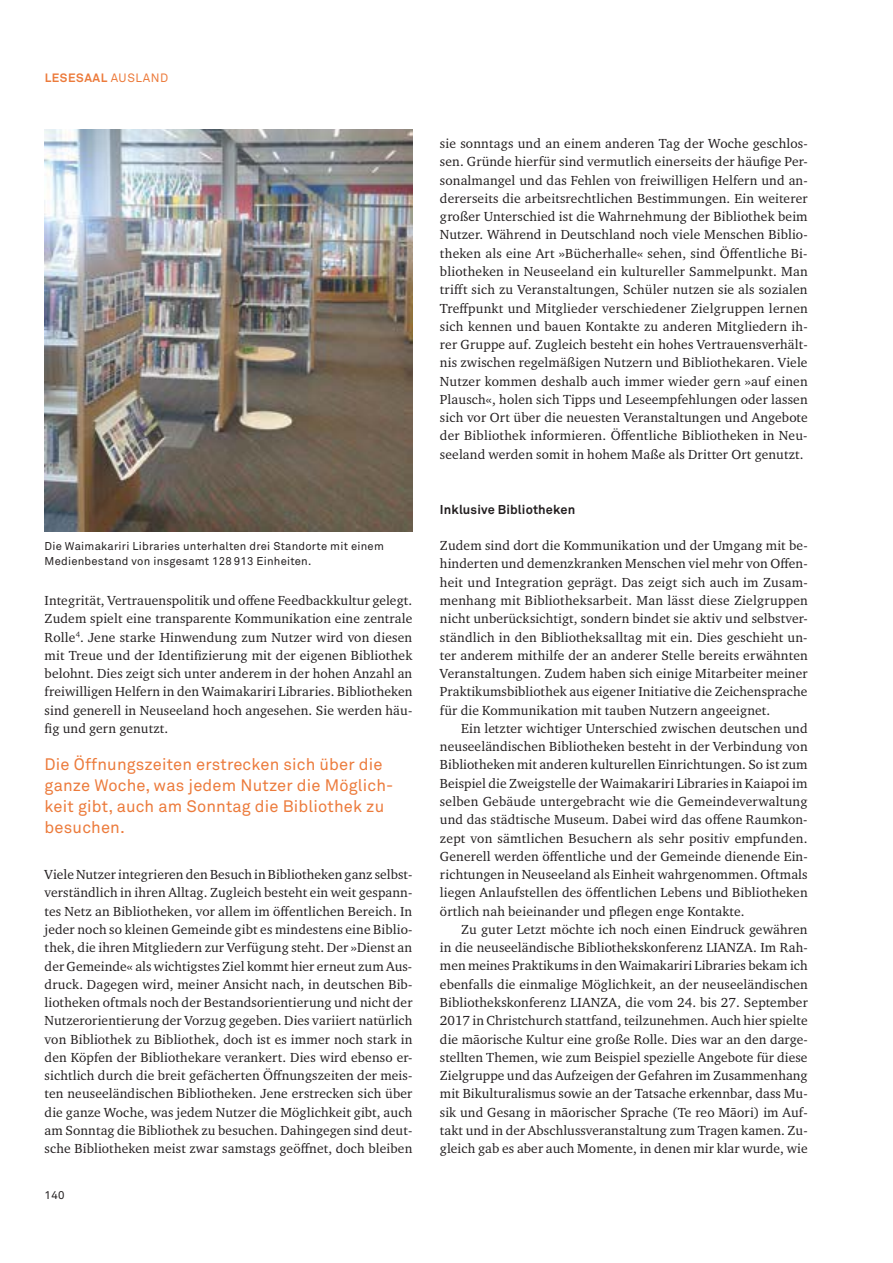
<style>
.page{position:relative;width:893px;height:1263px;background:#fff}
.page>*{position:absolute;margin:0;border:0;box-sizing:border-box;transform-origin:0 0}
.t1{font:16.5px/21px "Akkurat Pro Regular 2";letter-spacing:.01em;color:#ec7b3c}
.t2{font:13.5px/18.3px "Charter ITC Pro";letter-spacing:.01em;color:#231f20;text-align:justify}
.t3{font:12.75px "Akkurat Pro Bold 2";letter-spacing:.01em;color:#231f20}
.t4{font:12px "Akkurat Pro Bold 2";letter-spacing:.05em;color:#ec7b3c}
.t5{font:11.25px/15px "Akkurat Pro Regular 2";letter-spacing:.02em;color:#231f20}
.s1{font-family:"Akkurat Pro Regular 2"}
</style>
<div class="page">
<img style="left:45px;top:130px;width:367px;height:402px">
<p class="t4" style="left:45px;top:74px;width:125px">LESESAAL <span class="s1">AUSLAND</span></p>
<p class="t5" style="left:45px;top:540px;width:341px">Die Waimakariri Libraries unterhalten drei Standorte mit einem<br>Medienbestand von insgesamt 128 913 Einheiten.</p>
<p class="t2" style="left:45px;top:592px;width:369px">Integrität, Vertrauenspolitik und offene Feedbackkultur gelegt.<br>Zudem spielt eine transparente Kommunikation eine zentrale Rolle<sup>4</sup>. Jene starke Hinwendung zum Nutzer wird von diesen mit Treue und der Identifizierung mit der eigenen Bibliothek belohnt. Dies zeigt sich unter anderem in der hohen Anzahl an freiwilligen Helfern in den Waimakariri Libraries. Bibliotheken sind generell in Neuseeland hoch angesehen. Sie werden häu&shy;fig und gern genutzt.</p>
<p class="t1" style="left:45px;top:755px;width:350px">Die Öffnungszeiten erstrecken sich über die ganze Woche, was jedem Nutzer die Möglich&shy;keit gibt, auch am Sonntag die Bibliothek zu besuchen.</p>
<p class="t2" style="left:45px;top:866px;width:369px">Viele Nutzer integrieren den Besuch in Bibliotheken ganz selbst&shy;verständlich in ihren Alltag. Zugleich besteht ein weit gespann&shy;tes Netz an Bibliotheken, vor allem im öffentlichen Bereich. In jeder noch so kleinen Gemeinde gibt es mindestens eine Biblio&shy;thek, die ihren Mitgliedern zur Verfügung steht. Der »Dienst an der Gemeinde« als wichtigstes Ziel kommt hier erneut zum Aus&shy;druck. Dagegen wird, meiner Ansicht nach, in deutschen Bib&shy;liotheken oftmals noch der Bestandsorientierung und nicht der Nutzerorientierung der Vorzug gegeben. Dies variiert natürlich von Bibliothek zu Bibliothek, doch ist es immer noch stark in den Köpfen der Bibliothekare verankert. Dies wird ebenso er&shy;sichtlich durch die breit gefächerten Öffnungszeiten der meis&shy;ten neuseeländischen Bibliotheken. Jene erstrecken sich über die ganze Woche, was jedem Nutzer die Möglichkeit gibt, auch am Sonntag die Bibliothek zu besuchen. Dahingegen sind deut&shy;sche Bibliotheken meist zwar samstags geöffnet, doch bleiben</p>
<p class="t5" style="left:45px;top:1188px;width:21px">140</p>
<p class="t2" style="left:440px;top:135px;width:369px">sie sonntags und an einem anderen Tag der Woche geschlos&shy;sen. Gründe hierfür sind vermutlich einerseits der häufige Per&shy;sonalmangel und das Fehlen von freiwilligen Helfern und an&shy;dererseits die arbeitsrechtlichen Bestimmungen. Ein weiterer großer Unterschied ist die Wahrnehmung der Bibliothek beim Nutzer. Während in Deutschland noch viele Menschen Biblio&shy;theken als eine Art »Bücherhalle« sehen, sind Öffentliche Bi&shy;bliotheken in Neuseeland ein kultureller Sammelpunkt. Man trifft sich zu Veranstaltungen, Schüler nutzen sie als sozialen Treffpunkt und Mitglieder verschiedener Zielgruppen lernen sich kennen und bauen Kontakte zu anderen Mitgliedern ih&shy;rer Gruppe auf. Zugleich besteht ein hohes Vertrauensverhält&shy;nis zwischen regelmäßigen Nutzern und Bibliothekaren. Viele Nutzer kommen deshalb auch immer wieder gern »auf einen Plausch«, holen sich Tipps und Leseempfehlungen oder lassen sich vor Ort über die neuesten Veranstaltungen und Angebote der Bibliothek informieren. Öffentliche Bibliotheken in Neu&shy;seeland werden somit in hohem Maße als Dritter Ort genutzt.</p>
<p class="t3" style="left:440px;top:505px;width:137px">Inklusive Bibliotheken</p>
<p class="t2" style="left:440px;top:537px;width:369px">Zudem sind dort die Kommunikation und der Umgang mit be&shy;hinderten und demenzkranken Menschen viel mehr von Offen&shy;heit und Integration geprägt. Das zeigt sich auch im Zusam&shy;menhang mit Bibliotheksarbeit. Man lässt diese Zielgruppen nicht unberücksichtigt, sondern bindet sie aktiv und selbstver&shy;ständlich in den Bibliotheksalltag mit ein. Dies geschieht un&shy;ter anderem mithilfe der an anderer Stelle bereits erwähnten Veranstaltungen. Zudem haben sich einige Mitarbeiter meiner Praktikumsbibliothek aus eigener Initiative die Zeichensprache für die Kommunikation mit tauben Nutzern angeeignet.</p>
<p class="t2" style="left:440px;top:720px;width:369px;text-indent:21px">Ein letzter wichtiger Unterschied zwischen deutschen und neuseeländischen Bibliotheken besteht in der Verbindung von Bibliotheken mit anderen kulturellen Einrichtungen. So ist zum Beispiel die Zweigstelle der Waimakariri Libraries in Kaiapoi im selben Gebäude untergebracht wie die Gemeindeverwaltung und das städtische Museum. Dabei wird das offene Raumkon&shy;zept von sämtlichen Besuchern als sehr positiv empfunden.<br>Generell werden öffentliche und der Gemeinde dienende Ein&shy;richtungen in Neuseeland als Einheit wahrgenommen. Oftmals liegen Anlaufstellen des öffentlichen Lebens und Bibliotheken örtlich nah beieinander und pflegen enge Kontakte.</p>
<p class="t2" style="left:440px;top:921px;width:369px;text-indent:21px">Zu guter Letzt möchte ich noch einen Eindruck gewähren in die neuseeländische Bibliothekskonferenz LIANZA. Im Rah&shy;men meines Praktikums in den Waimakariri Libraries bekam ich ebenfalls die einmalige Möglichkeit, an der neuseeländischen Bibliothekskonferenz LIANZA, die vom 24. bis 27. September 2017 in Christchurch stattfand, teilzunehmen. Auch hier spielte die māorische Kultur eine große Rolle. Dies war an den darge&shy;stellten Themen, wie zum Beispiel spezielle Angebote für diese Zielgruppe und das Aufzeigen der Gefahren im Zusammenhang mit Bikulturalismus sowie an der Tatsache erkennbar, dass Mu&shy;sik und Gesang in māorischer Sprache (Te reo Māori) im Auf&shy;takt und in der Abschlussveranstaltung zum Tragen kamen. Zu&shy;gleich gab es aber auch Momente, in denen mir klar wurde, wie</p>
</div>
